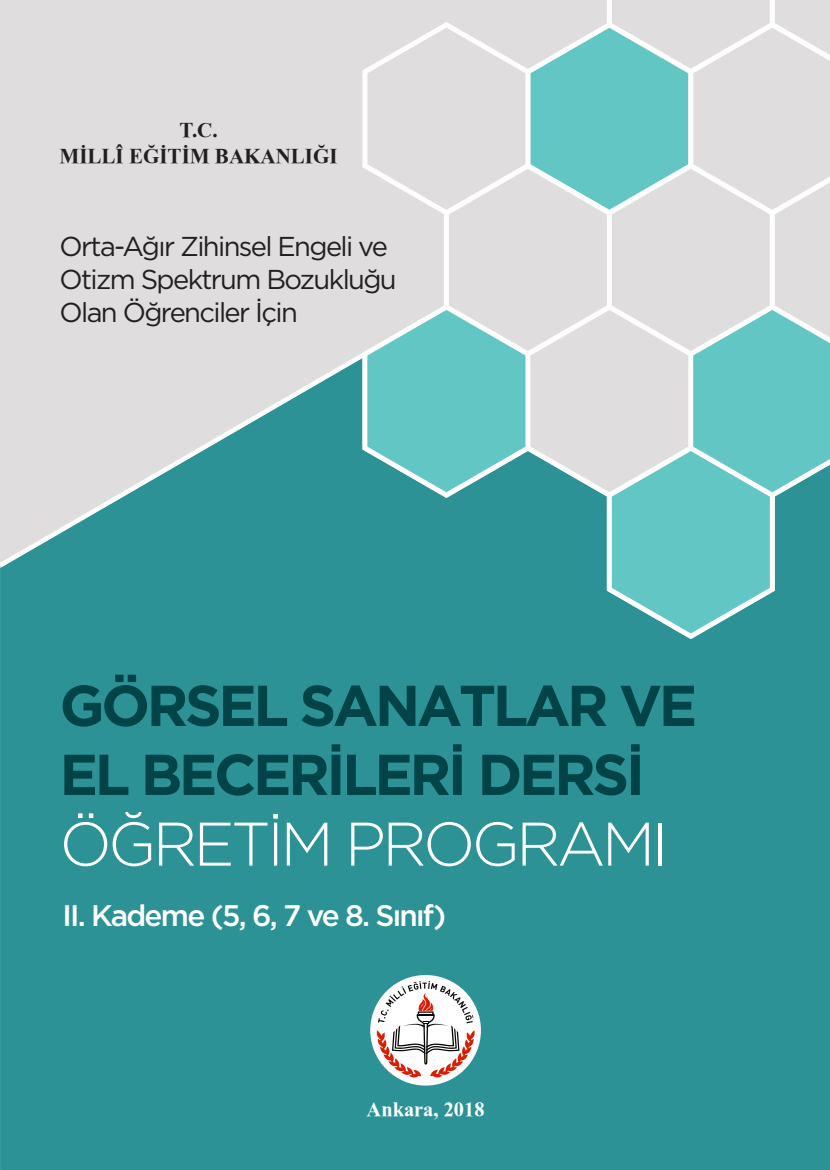
<style>
.page{position:relative;width:830px;height:1170px;background:#fff}
.page>*{position:absolute;margin:0;border:0;box-sizing:border-box;transform-origin:0 0}
.t1{font:300 61.35px "Gotham";letter-spacing:-.06em;color:#fff}
.t2{font:700 57.45px/68.8px "Gotham";letter-spacing:-.06em;color:#014346}
.t3{font:500 29.7px "Gotham";letter-spacing:-.06em;color:#fff}
.t4{font:27.3px/32.7px "Gotham";letter-spacing:-.06em;color:#231f20}
.t5{font:700 21px/25.2px "TR Times New Roman";color:#231f20;text-align:center}
.t6{font:700 20.4px "TR Times New Roman";color:#fff}
</style>
<div class="page">
<div style="left:0;top:0;width:362px;height:345px;background:#dfdddd"></div>
<div style="left:0;top:571px;width:829px;height:598px;background:#2c9296"></div>
<svg style="left:0;top:345px;width:362px;height:226px"></svg>
<svg style="left:362px;top:0;width:467px;height:639px;fill:#dfdddd"></svg>
<svg style="left:611px;top:310px;width:218px;height:323px"></svg>
<svg style="left:367px;top:310px;width:158px;height:182px"></svg>
<div style="left:370px;top:974px;width:110px;height:111px;background:#fff;border-radius:50%"></div>
<svg style="left:376px;top:980px;width:99px;height:97px"></svg>
<p class="t5" style="left:59px;top:117px;width:279px">T.C.<br>MİLLÎ EĞİTİM BAKANLIĞI</p>
<p class="t4" style="left:59px;top:230px;width:338px">Orta-Ağır Zihinsel Engeli ve<br>Otizm Spektrum Bozukluğu<br>Olan Öğrenciler İçin</p>
<p class="t2" style="left:59px;top:670px;width:639px">GÖRSEL SANATLAR VE<br>EL BECERİLERİ DERSİ</p>
<p class="t1" style="left:59px;top:805px;width:610px">ÖĞRETİM PROGRAMI</p>
<p class="t3" style="left:62px;top:895px;width:385px">II. Kademe (5, 6, 7 ve 8. Sınıf)</p>
<p class="t6" style="left:366px;top:1095px;width:119px">Ankara, 2018</p>
</div>
